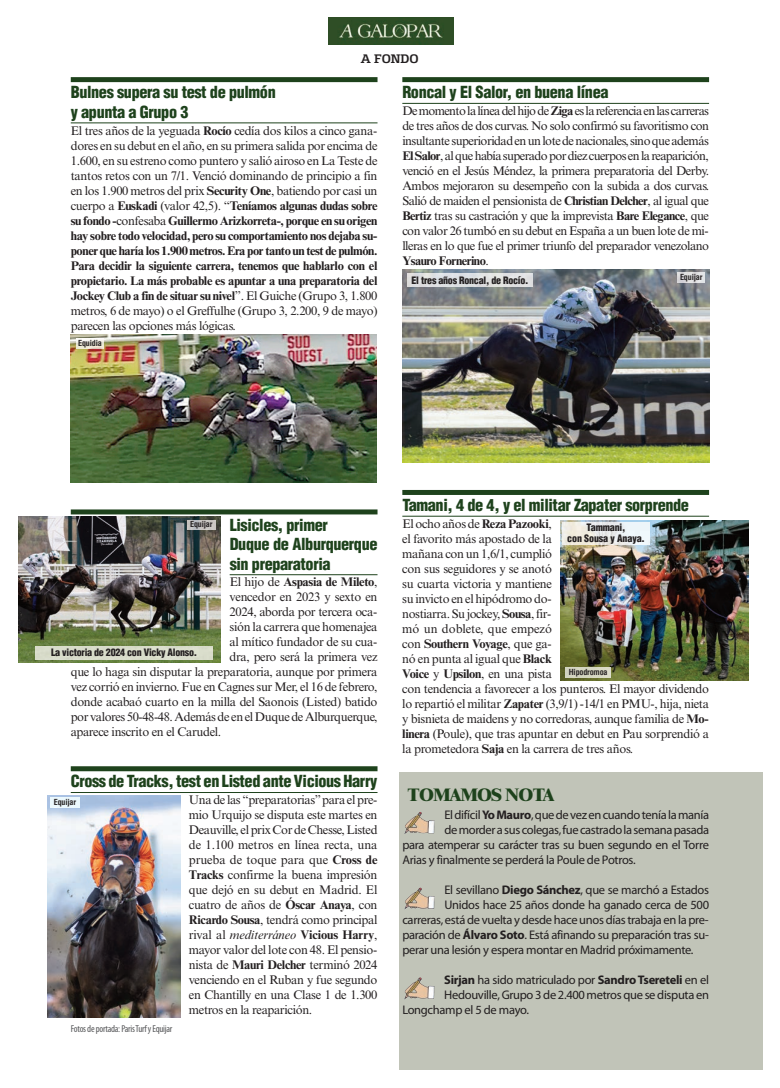
<style>
.page{position:relative;width:780px;height:1088px;background:#fff}
.page>*{position:absolute;margin:0;border:0;box-sizing:border-box;transform-origin:0 0}
.t1{font:800 17.5px "Times LT Std";letter-spacing:-.025em;color:#1e421c}
.t2{font:900 condensed 16.25px/19.5px "Helvetica LT Std";letter-spacing:-.025em;color:#1e421c}
.t3{font:12.5px/15px "Times New Roman MT Std";letter-spacing:-.025em;color:#231f20;text-align:justify}
.t4{font:12.5px "Myriad Pro";letter-spacing:-.025em;color:#231f20}
.t5{font:700 12.5px "Times New Roman MT Std";letter-spacing:-.025em;color:#231f20}
.t6{font:700 12.5px "Bankinter Text";color:#231f20}
.t7{font:900 condensed 10px/11.2px "Helvetica LT Std";letter-spacing:-.025em;color:#231f20;text-align:center}
.t8{font:condensed 10px "Myriad Pro";letter-spacing:-.025em;color:#57585a}
.t9{font:700 condensed 8.12px "Helvetica LT Std";letter-spacing:-.025em;color:#231f20}
.s1{font-weight:700}
.s2{font-weight:400}
.s3{font-style:italic}
</style>
<div class="page">
<div style="left:399px;top:772px;width:363px;height:297px;background:#c1c4b8"></div>
<img style="left:328px;top:17px;width:125px;height:27px">
<div style="left:71px;top:77px;width:306px;height:5px;background:#1e421c"></div>
<hr style="left:71px;top:122px;width:306px;height:1px;background:#1e421c">
<div style="left:71px;top:509px;width:306px;height:5px;background:#1e421c"></div>
<hr style="left:230px;top:574px;width:147px;height:1px;background:#1e421c">
<div style="left:71px;top:766px;width:306px;height:5px;background:#1e421c"></div>
<hr style="left:71px;top:792px;width:306px;height:1px;background:#1e421c">
<div style="left:402px;top:77px;width:307px;height:5px;background:#1e421c"></div>
<hr style="left:402px;top:103px;width:307px;height:1px;background:#1e421c">
<div style="left:402px;top:490px;width:307px;height:5px;background:#1e421c"></div>
<hr style="left:402px;top:516px;width:307px;height:1px;background:#1e421c">
<img style="left:71px;top:335px;width:305px;height:147px">
<img style="left:48px;top:795px;width:132px;height:222px">
<img style="left:18px;top:516px;width:203px;height:146px">
<img style="left:404px;top:888px;width:22px;height:21px">
<img style="left:404px;top:813px;width:22px;height:21px">
<img style="left:404px;top:978px;width:22px;height:21px">
<img style="left:76px;top:338px;width:28px;height:10px">
<img style="left:187px;top:520px;width:28px;height:10px">
<img style="left:51px;top:798px;width:28px;height:9px">
<div style="left:36px;top:647px;width:177px;height:12px;background:#d9ddcb"></div>
<img style="left:560px;top:520px;width:188px;height:160px">
<img style="left:565px;top:667px;width:46px;height:10px">
<img style="left:562px;top:522px;width:87px;height:23px">
<img style="left:402px;top:270px;width:307px;height:192px">
<img style="left:677px;top:272px;width:27px;height:10px">
<div style="left:407px;top:273px;width:126px;height:13px;background:#dfe0e2"></div>
<p class="t6" style="left:361px;top:51px;width:59px">A FONDO</p>
<h2 class="t2" style="left:71px;top:84px;width:206px">Bulnes supera su test de pulmón y apunta a Grupo 3</h2>
<p class="t3" style="left:71px;top:124px;width:308px">El tres años de la yeguada <span class="s1">Rocío</span> cedía dos kilos a cinco gana&shy;dores en su debut en el año, en su primera salida por encima de 1.600, en su estreno como puntero y salió airoso en La Teste de tantos retos con un 7/1. Venció dominando de principio a fin en los 1.900 metros del prix <span class="s1">Security One</span>, batiendo por casi un cuerpo a <span class="s1">Euskadi</span> (valor 42,5). “<span class="s1">Teníamos algunas dudas sobre su fondo -</span>confesaba <span class="s1">Guillermo Arizkorreta-, porque en su origen hay sobre todo velocidad, pero su comportamiento nos dejaba su&shy;poner que haría los 1.900 metros. Era por tanto un test de pulmón.<br>Para decidir la siguiente carrera, tenemos que hablarlo con el propietario. La más probable es apuntar a una preparatoria del Jockey Club a fin de situar su nivel</span>”. El Guiche (Grupo 3, 1.800 metros, 6 de mayo) o el Greffulhe (Grupo 3, 2.200, 9 de mayo) parecen las opciones más lógicas.</p>
<p class="t9" style="left:78px;top:340px;width:25px">Equidia</p>
<h2 class="t2" style="left:402px;top:84px;width:208px">Roncal y El Salor, en buena línea</h2>
<p class="t3" style="left:402px;top:105px;width:308px">De momento la línea del hijo de <span class="s1">Ziga</span>es la referencia en las carreras de tres años de dos curvas. No solo confirmó su favoritismo con insultante superioridad en un lote de nacionales, sino que además <span class="s1">El Salor</span>, al que había superado por diez cuerpos en la reaparición, venció en el Jesús Méndez, la primera preparatoria del Derby.<br>Ambos mejoraron su desempeño con la subida a dos curvas.<br>Salió de maiden el pensionista de <span class="s1">Christian Delcher</span>, al igual que <span class="s1">Bertiz</span> tras su castración y que la imprevista <span class="s1">Bare Elegance</span>, que con valor 26 tumbó en su debut en España a un buen lote de mi&shy;lleras en lo que fue el primer triunfo del preparador venezolano <span class="s1">Ysauro Fornerino</span>.</p>
<p class="t7" style="left:411px;top:275px;width:118px">El tres años Roncal, de Rocío.</p>
<p class="t9" style="left:680px;top:274px;width:24px">Equijar</p>
<h2 class="t2" style="left:230px;top:516px;width:149px">Lisicles, primer<br>Duque de Alburquerque sin preparatoria</h2>
<p class="t5" style="left:230px;top:578px;width:149px"><span class="s2">El hijo de</span> Aspasia de Mileto<span class="s2">,</span></p>
<p class="t3" style="left:230px;top:591px;width:149px">vencedor en 2023 y sexto en</p>
<p class="t3" style="left:230px;top:606px;width:149px">2024, aborda por tercera oca-</p>
<p class="t3" style="left:230px;top:621px;width:149px">sión la carrera que homenajea</p>
<p class="t3" style="left:230px;top:636px;width:149px">al mítico fundador de su cua-</p>
<p class="t3" style="left:230px;top:651px;width:149px">dra, pero será la primera vez</p>
<p class="t3" style="left:71px;top:666px;width:308px">que lo haga sin disputar la preparatoria, aunque por primera</p>
<p class="t3" style="left:71px;top:681px;width:308px">vez corrió en invierno. Fue en Cagnes sur Mer, el 16 de febrero,</p>
<p class="t3" style="left:71px;top:696px;width:308px">donde acabaó cuarto en la milla del Saonois (Listed) batido</p>
<p class="t3" style="left:71px;top:711px;width:308px">por valores 50-48-48. Además de en el Duque de Alburquerque,</p>
<p class="t3" style="left:71px;top:726px;width:152px">aparece inscrito en el Carudel.</p>
<h2 class="t2" style="left:71px;top:773px;width:308px">Cross de Tracks, test en Listed ante Vicious Harry</h2>
<p class="t3" style="left:189px;top:794px;width:190px">Una de las “preparatorias” para el pre&shy;mio Urquijo se disputa este martes en Deauville, el prix Cor de Chesse, Listed de 1.100 metros en línea recta, una prueba de toque para que <span class="s1">Cross de Tracks</span> confirme la buena impresión que dejó en su debut en Madrid. El cuatro de años de <span class="s1">Óscar Anaya</span>, con <span class="s1">Ricardo Sousa</span>, tendrá como principal rival al <span class="s3">mediterráneo</span> <span class="s1">Vicious Harry</span>, mayor valor del lote con 48. El pensio&shy;nista de <span class="s1">Mauri Delcher</span> terminó 2024 venciendo en el Ruban y fue segundo en Chantilly en una Clase 1 de 1.300 metros en la reaparición.</p>
<p class="t9" style="left:190px;top:521px;width:24px">Equijar</p>
<p class="t7" style="left:51px;top:648px;width:147px">La victoria de 2024 con Vicky Alonso.</p>
<p class="t9" style="left:54px;top:799px;width:24px">Equijar</p>
<p class="t8" style="left:71px;top:1025px;width:103px">Fotos de portada: Paris Turf y Equijar</p>
<h2 class="t2" style="left:402px;top:497px;width:288px">Tamani, 4 de 4, y el militar Zapater sorprende</h2>
<p class="t3" style="left:402px;top:517px;width:308px;text-align:left">El ocho años de <span class="s1">Reza Pazooki</span>,<br>el favorito más apostado de la<br>mañana con un 1,6/1, cumplió<br>con sus seguidores y se anotó<br>su cuarta victoria y mantiene<br>su invicto en el hipódromo do-<br>nostiarra. Su jockey, <span class="s1">Sousa</span>, fir-<br>mó un doblete, que empezó<br>con <span class="s1">Southern Voyage</span>, que ga-<br>nó en punta al igual que <span class="s1">Black<br>Voice</span> y <span class="s1">Upsilon</span>, en una pista<br>con tendencia a favorecer a los punteros. El mayor dividendo lo repartió el militar <span class="s1">Zapater</span> (3,9/1) -14/1 en PMU-, hija, nieta y bisnieta de maidens y no corredoras, aunque familia de <span class="s1">Mo&shy;linera</span> (Poule), que tras apuntar en debut en Pau sorprendió a la prometedora <span class="s1">Saja</span> en la carrera de tres años.</p>
<h1 class="t1" style="left:407px;top:788px;width:148px">TOMAMOS NOTA</h1>
<p class="t4" style="left:444px;top:810px;width:266px">El difícil <span class="s1">Yo Mauro</span>, que de vez en cuando tenía la manía</p>
<p class="t4" style="left:444px;top:825px;width:266px">de morder a sus colegas, fue castrado la semana pasada</p>
<p class="t4" style="left:402px;top:840px;width:308px">para atemperar su carácter tras su buen segundo en el Torre</p>
<p class="t4" style="left:402px;top:855px;width:235px">Arias y finalmente se perderá la Poule de Potros.</p>
<p class="t4" style="left:444px;top:885px;width:266px">El sevillano <span class="s1">Diego Sánchez</span>, que se marchó a Estados</p>
<p class="t4" style="left:444px;top:900px;width:266px">Unidos hace 25 años donde ha ganado cerca de 500</p>
<p class="t4" style="left:402px;top:915px;width:308px">carreras, está de vuelta y desde hace unos días trabaja en la pre-</p>
<p class="t4" style="left:402px;top:930px;width:308px">paración de <span class="s1">Álvaro Soto</span>. Está afinando su preparación tras su-</p>
<p class="t4" style="left:402px;top:945px;width:292px">perar una lesión y espera montar en Madrid próximamente.</p>
<p class="t4" style="left:444px;top:975px;width:266px"><span class="s1">Sirjan</span> ha sido matriculado por <span class="s1">Sandro Tsereteli</span> en el</p>
<p class="t4" style="left:444px;top:990px;width:266px">Hedouville, Grupo 3 de 2.400 metros que se disputa en</p>
<p class="t4" style="left:402px;top:1005px;width:128px">Longchamp el 5 de mayo.</p>
<p class="t7" style="left:567px;top:522px;width:79px">Tammani,<br>con Sousa y Anaya.</p>
<p class="t9" style="left:569px;top:669px;width:40px">Hipodromoa</p>
</div>
